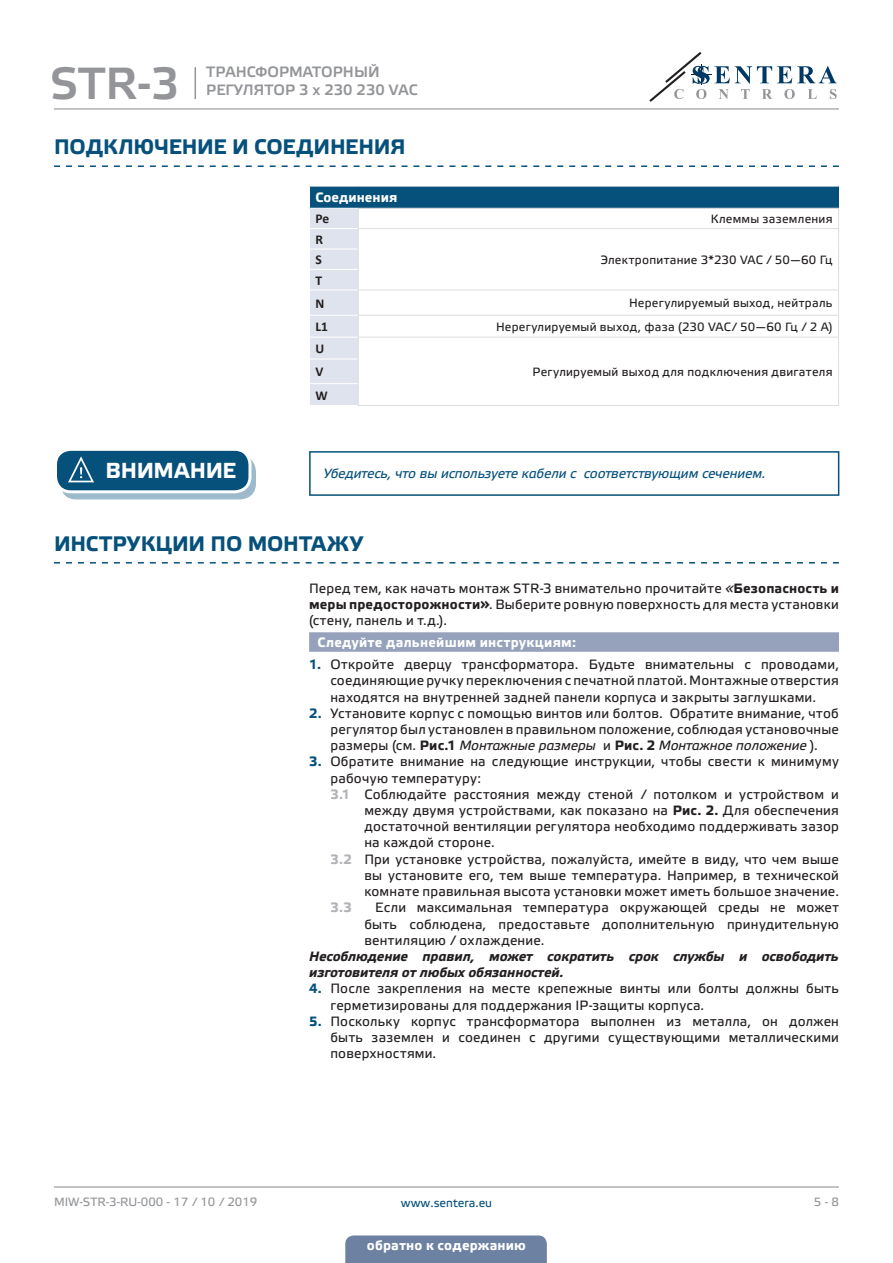
<style>
.page{position:relative;width:893px;height:1263px;background:#fff}
.page>*{position:absolute;margin:0;border:0;box-sizing:border-box;transform-origin:0 0}
.t1{font:45px "Etelka Medium Pro";color:#939598}
.t2{font:700 21.75px "Etelka Text Pro";letter-spacing:-.02em;color:#fff}
.t3{font:700 21px "Etelka Text Pro";letter-spacing:-.005em;color:#06517c}
.t4{font:15px "Etelka Medium Pro";color:#939598}
.body{font:13.5px/16.2px "Etelka Text Pro";letter-spacing:.015em;color:#231f20;text-align:justify}
.body-2{font:italic 700 13.5px/16.2px "Etelka Text Pro";letter-spacing:-.01em;color:#231f20}
.attention{font:italic 13.5px "Etelka Text Pro";letter-spacing:-.015em;color:#06517c}
.Number-roman{font:700 13.5px "Etelka Text Pro";letter-spacing:.02em;color:#fff}
.Body_text{font:700 13.5px "Calibri";color:#231f20}
.lees_left{font:700 13.5px "Etelka Text Pro";letter-spacing:.005em;color:#fff}
.t5{font:700 13.5px "Etelka Text Pro";color:#b2b3b7}
.table_text{font:12px "Etelka Text Pro";letter-spacing:.02em;color:#231f20}
.t6{font:12px "Etelka Text Pro";color:#939598}
.t7{font:12px "Etelka Text Pro";color:#06517c}
.s1{font-style:italic}
.s2{font-weight:700}
.s3{font-weight:700;color:#06517c}
.s4{font-weight:700;color:#b2b3b7}
</style>
<div class="page">
<hr style="left:54px;top:108px;width:785px;height:1px;background:#939598">
<hr style="left:54px;top:1186px;width:785px;height:1px;background:#939598">
<svg style="left:649px;top:52px;width:188px;height:50px"></svg>
<div style="left:345px;top:1235px;width:202px;height:28px;background:#6d81a2"></div>
<svg style="left:54px;top:165px;width:785px;height:2px"></svg>
<div style="left:309px;top:186px;width:530px;height:22px;background:#06517c"></div>
<svg style="left:359px;top:289px;width:479px;height:48px"></svg>
<hr style="left:358px;top:186px;width:481px;height:1px;background:#fff">
<hr style="left:358px;top:208px;width:481px;height:1px;background:#dcdddf">
<hr style="left:358px;top:228px;width:481px;height:1px;background:#dcdddf">
<hr style="left:358px;top:290px;width:481px;height:1px;background:#dcdddf">
<hr style="left:358px;top:315px;width:481px;height:1px;background:#dcdddf">
<hr style="left:358px;top:337px;width:481px;height:1px;background:#dcdddf">
<svg style="left:309px;top:186px;width:50px;height:219px"></svg>
<svg style="left:838px;top:209px;width:1px;height:196px"></svg>
<hr style="left:358px;top:405px;width:481px;height:1px;background:#dcdddf">
<svg style="left:61px;top:456px;width:194px;height:43px"></svg>
<div style="left:60px;top:456px;width:196px;height:43px;border:1px solid #06517c;border-radius:15px"></div>
<div style="left:56px;top:449px;width:194px;height:43px;background:#06517c;border-radius:15px"></div>
<div style="left:54px;top:448px;width:197px;height:45px;border:3px solid #fff;border-radius:15px"></div>
<svg style="left:67px;top:456px;width:38px;height:37px"></svg>
<div style="left:309px;top:451px;width:530px;height:45px;border:2px solid #06517c"></div>
<svg style="left:54px;top:562px;width:785px;height:1px"></svg>
<div style="left:309px;top:632px;width:530px;height:20px;background:#96a2bb"></div>
<hr style="left:195px;top:67px;width:1px;height:32px;background:#939598">
<h1 class="t1" style="left:50px;top:59px;width:131px">STR-3</h1>
<p class="t4" style="left:206px;top:64px;width:175px">ТРАНСФОРМАТОРНЫЙ</p>
<p class="t4" style="left:206px;top:82px;width:213px">РЕГУЛЯТОР 3 x 230 230 VAC</p>
<p class="t3" style="left:54px;top:135px;width:353px">ПОДКЛЮЧЕНИЕ И СОЕДИНЕНИЯ</p>
<p class="lees_left" style="left:315px;top:190px;width:83px">Соединения</p>
<p class="Body_text" style="left:315px;top:209px;width:15px">Pe</p>
<p class="table_text" style="left:711px;top:212px;width:123px">Клеммы заземления</p>
<p class="Body_text" style="left:315px;top:230px;width:9px">R</p>
<p class="Body_text" style="left:315px;top:250px;width:8px">S</p>
<p class="table_text" style="left:601px;top:253px;width:233px">Электропитание 3*230 VAC / 50—60 Гц</p>
<p class="Body_text" style="left:315px;top:271px;width:8px">T</p>
<p class="Body_text" style="left:315px;top:294px;width:10px">N</p>
<p class="table_text" style="left:629px;top:296px;width:205px">Нерегулируемый выход, нейтраль</p>
<p class="Body_text" style="left:315px;top:317px;width:14px">L1</p>
<p class="table_text" style="left:496px;top:320px;width:338px">Нерегулируемый выход, фаза (230 VAC/ 50—60 Гц / 2 A)</p>
<p class="Body_text" style="left:315px;top:339px;width:10px">U</p>
<p class="Body_text" style="left:315px;top:362px;width:9px">V</p>
<p class="table_text" style="left:532px;top:365px;width:302px">Регулируемый выход для подключения двигателя</p>
<p class="Body_text" style="left:315px;top:386px;width:14px">W</p>
<p class="t2" style="left:105px;top:459px;width:132px">ВНИМАНИЕ</p>
<p class="attention" style="left:323px;top:466px;width:444px">Убедитесь, что вы используете кабели с соответствующим сечением.</p>
<p class="t3" style="left:54px;top:532px;width:311px">ИНСТРУКЦИИ ПО МОНТАЖУ</p>
<p class="body" style="left:309px;top:581px;width:531px">Перед тем, как начать монтаж STR-3 внимательно прочитайте <span class="s1">«</span><span class="s2">Безопасность и меры предосторожности»</span>. Выберите ровную поверхность для места установки (стену, панель и т.д.).</p>
<p class="Number-roman" style="left:318px;top:634px;width:260px">Следуйте дальнейшим инструкциям:</p>
<p class="body" style="left:330px;top:657px;width:510px;text-indent:-21px"><span class="s3">1.</span> Откройте дверцу трансформатора. Будьте внимательны с проводами, соединяющие ручку переключения с печатной платой. Монтажные отверстия находятся на внутренней задней панели корпуса и закрыты заглушками.</p>
<p class="body" style="left:330px;top:706px;width:510px;text-indent:-21px"><span class="s3">2.</span> Установите корпус с помощью винтов или болтов. Обратите внимание, чтоб регулятор был установлен в правильном положение, соблюдая установочные размеры (см. <span class="s2">Рис.1</span> <span class="s1">Монтажные размеры</span> и <span class="s2">Рис. 2</span> <span class="s1">Монтажное положение</span> ).</p>
<p class="body" style="left:330px;top:754px;width:510px;text-indent:-21px"><span class="s3">3.</span> Обратите внимание на следующие инструкции, чтобы свести к минимуму рабочую температуру:</p>
<p class="body" style="left:364px;top:787px;width:476px;text-indent:-34px"><span class="s4">3.1</span> Соблюдайте расстояния между стеной / потолком и устройством и между двумя устройствами, как показано на <span class="s2">Рис. 2.</span> Для обеспечения достаточной вентиляции регулятора необходимо поддерживать зазор на каждой стороне.</p>
<p class="body" style="left:364px;top:852px;width:476px;text-indent:-34px"><span class="s4">3.2</span> При установке устройства, пожалуйста, имейте в виду, что чем выше вы установите его, тем выше температура. Например, в технической комнате правильная высота установки может иметь большое значение.</p>
<p class="t5" style="left:330px;top:900px;width:23px">3.3</p>
<p class="body" style="left:364px;top:900px;width:476px;text-indent:11px">Если максимальная температура окружающей среды не может быть соблюдена, предоставьте дополнительную принудительную вентиляцию / охлаждение.</p>
<p class="body-2" style="left:309px;top:949px;width:531px">Несоблюдение правил, может сократить срок службы и освободить изготовителя от любых обязанностей.</p>
<p class="body" style="left:330px;top:981px;width:510px;text-indent:-21px"><span class="s3">4.</span> После закрепления на месте крепежные винты или болты должны быть герметизированы для поддержания IP-защиты корпуса.</p>
<p class="body" style="left:330px;top:1014px;width:510px;text-indent:-21px"><span class="s3">5.</span> Поскольку корпус трансформатора выполнен из металла, он должен быть заземлен и соединен с другими существующими металлическими поверхностями.</p>
<p class="t6" style="left:54px;top:1195px;width:205px">MIW-STR-3-RU-000 - 17 / 10 / 2019</p>
<p class="t7" style="left:401px;top:1196px;width:93px">www.sentera.eu</p>
<p class="t6" style="left:814px;top:1195px;width:27px">5 - 8</p>
<p class="Number-roman" style="left:367px;top:1238px;width:161px">обратно к содержанию</p>
</div>
